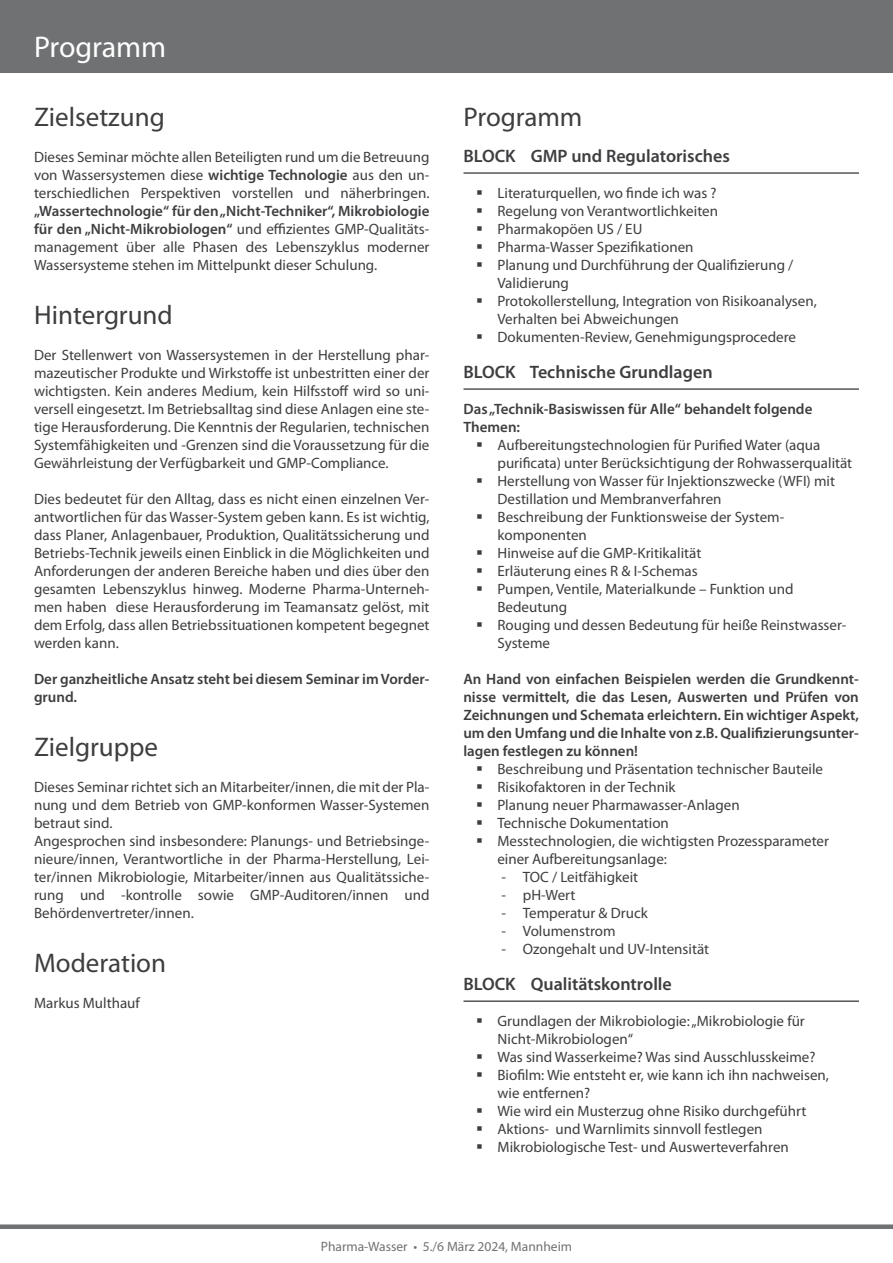
<style>
.page{position:relative;width:893px;height:1263px;background:#fff}
.page>*{position:absolute;margin:0;border:0;box-sizing:border-box;transform-origin:0 0}
.t1{font:30px "Myriad Pro";letter-spacing:-.005em;color:#fff}
.t2{font:27px "Myriad Pro";color:#3e3d40}
.t3{font:600 18px "Myriad Pro";color:#3e3d40}
.t4{font:15px/18px "Myriad Pro";color:#3e3d40}
.t5{font:600 15px/18px "Myriad Pro";color:#3e3d40}
.t6{font:13.5px "Myriad Pro";color:#707172}
.s1{font-weight:600}
</style>
<div class="page">
<div style="left:0;top:0;width:893px;height:72px;background:#707173"></div>
<div style="left:0;top:1224px;width:893px;height:5px;background:#707173"></div>
<hr style="left:463px;top:173px;width:396px;height:1px;background:#000">
<hr style="left:463px;top:389px;width:396px;height:1px;background:#000">
<hr style="left:463px;top:1001px;width:396px;height:1px;background:#000">
<h1 class="t1" style="left:34px;top:30px;width:134px">Programm</h1>
<h2 class="t2" style="left:34px;top:102px;width:132px">Zielsetzung</h2>
<p class="t4" style="left:34px;top:148px;width:397px;text-align:justify">Dieses Seminar möchte allen Beteiligten rund um die Betreuung von Wassersystemen diese <span class="s1">wichtige Technologie</span> aus den un&shy;terschiedlichen Perspektiven vorstellen und näherbringen.</p>
<p class="t4" style="left:34px;top:202px;width:397px;text-align:justify"><span class="s1">„Wassertechnologie“ für den „Nicht-Techniker“, Mikrobiologie für den „Nicht-Mikrobiologen“</span> und effizientes GMP-Qualitäts&shy;management über alle Phasen des Lebenszyklus moderner Wassersysteme stehen im Mittelpunkt dieser Schulung.</p>
<h2 class="t2" style="left:34px;top:300px;width:140px">Hintergrund</h2>
<p class="t4" style="left:34px;top:346px;width:397px;text-align:justify">Der Stellenwert von Wassersystemen in der Herstellung phar&shy;mazeutischer Produkte und Wirkstoffe ist unbestritten einer der wichtigsten. Kein anderes Medium, kein Hilfsstoff wird so uni&shy;versell eingesetzt. Im Betriebsalltag sind diese Anlagen eine ste&shy;tige Herausforderung. Die Kenntnis der Regularien, technischen Systemfähigkeiten und -Grenzen sind die Voraussetzung für die Gewährleistung der Verfügbarkeit und GMP-Compliance.</p>
<p class="t4" style="left:34px;top:490px;width:397px;text-align:justify">Dies bedeutet für den Alltag, dass es nicht einen einzelnen Ver&shy;antwortlichen für das Wasser-System geben kann. Es ist wichtig, dass Planer, Anlagenbauer, Produktion, Qualitätssicherung und Betriebs-Technik jeweils einen Einblick in die Möglichkeiten und Anforderungen der anderen Bereiche haben und dies über den gesamten Lebenszyklus hinweg. Moderne Pharma-Unterneh&shy;men haben diese Herausforderung im Teamansatz gelöst, mit dem Erfolg, dass allen Betriebssituationen kompetent begegnet werden kann.</p>
<p class="t5" style="left:34px;top:670px;width:397px">Der ganzheitliche Ansatz steht bei diesem Seminar im Vorder&shy;grund.</p>
<h2 class="t2" style="left:34px;top:732px;width:126px">Zielgruppe</h2>
<p class="t4" style="left:34px;top:778px;width:397px">Dieses Seminar richtet sich an Mitarbeiter/innen, die mit der Pla&shy;nung und dem Betrieb von GMP-konformen Wasser-Systemen betraut sind.<br>Angesprochen sind insbesondere: Planungs- und Betriebsinge&shy;nieure/innen, Verantwortliche in der Pharma-Herstellung, Lei&shy;ter/innen Mikrobiologie, Mitarbeiter/innen aus Qualitätssiche&shy;rung und -kontrolle sowie GMP-Auditoren/innen und Behördenvertreter/innen.</p>
<h2 class="t2" style="left:34px;top:948px;width:134px">Moderation</h2>
<p class="t4" style="left:34px;top:994px;width:107px">Markus Multhauf</p>
<h2 class="t2" style="left:463px;top:102px;width:120px">Programm</h2>
<p class="t3" style="left:463px;top:145px;width:268px">BLOCK GMP und Regulatorisches</p>
<p class="t4" style="left:497px;top:184px;width:321px">Literaturquellen, wo finde ich was ?<br>Regelung von Verantwortlichkeiten Pharmakopöen US / EU<br>Pharma-Wasser Spezifikationen<br>Planung und Durchführung der Qualifizierung / Validierung<br>Protokollerstellung, Integration von Risikoanalysen, Verhalten bei Abweichungen Dokumenten-Review, Genehmigungsprocedere</p>
<p class="t3" style="left:463px;top:361px;width:251px">BLOCK Technische Grundlagen</p>
<p class="t5" style="left:463px;top:400px;width:350px">Das „Technik-Basiswissen für Alle“ behandelt folgende<br>Themen:</p>
<p class="t4" style="left:497px;top:436px;width:356px">Aufbereitungstechnologien für Purified Water (aqua purificata) unter Berücksichtigung der Rohwasserqualität Herstellung von Wasser für Injektionszwecke (WFI) mit Destillation und Membranverfahren<br>Beschreibung der Funktionsweise der System&shy;komponenten<br>Hinweise auf die GMP-Kritikalität<br>Erläuterung eines R &amp; I-Schemas<br>Pumpen, Ventile, Materialkunde – Funktion und Bedeutung<br>Rouging und dessen Bedeutung für heiße Reinstwasser-Systeme</p>
<p class="t5" style="left:463px;top:670px;width:397px;text-align:justify">An Hand von einfachen Beispielen werden die Grundkennt&shy;nisse vermittelt, die das Lesen, Auswerten und Prüfen von Zeichnungen und Schemata erleichtern. Ein wichtiger Aspekt, um den Umfang und die Inhalte von z.B. Qualifizierungsunter&shy;lagen festlegen zu können!</p>
<p class="t4" style="left:497px;top:760px;width:333px">Beschreibung und Präsentation technischer Bauteile Risikofaktoren in der Technik<br>Planung neuer Pharmawasser-Anlagen<br>Technische Dokumentation<br>Messtechnologien, die wichtigsten Prozessparameter einer Aufbereitungsanlage:</p>
<p class="t4" style="left:502px;top:868px;width:138px">- TOC / Leitfähigkeit</p>
<p class="t4" style="left:502px;top:886px;width:75px">- pH-Wert</p>
<p class="t4" style="left:502px;top:904px;width:148px">- Temperatur &amp; Druck</p>
<p class="t4" style="left:502px;top:922px;width:115px">- Volumenstrom</p>
<p class="t4" style="left:502px;top:940px;width:209px">- Ozongehalt und UV-Intensität</p>
<p class="t3" style="left:463px;top:973px;width:210px">BLOCK Qualitätskontrolle</p>
<p class="t4" style="left:497px;top:1012px;width:333px">Grundlagen der Mikrobiologie: „Mikrobiologie für Nicht-Mikrobiologen“<br>Was sind Wasserkeime? Was sind Ausschlusskeime?<br>Biofilm: Wie entsteht er, wie kann ich ihn nachweisen, wie entfernen?<br>Wie wird ein Musterzug ohne Risiko durchgeführt Aktions- und Warnlimits sinnvoll festlegen Mikrobiologische Test- und Auswerteverfahren</p>
<p class="t6" style="left:321px;top:1239px;width:253px">Pharma-Wasser • 5./6 März 2024, Mannheim</p>
</div>
